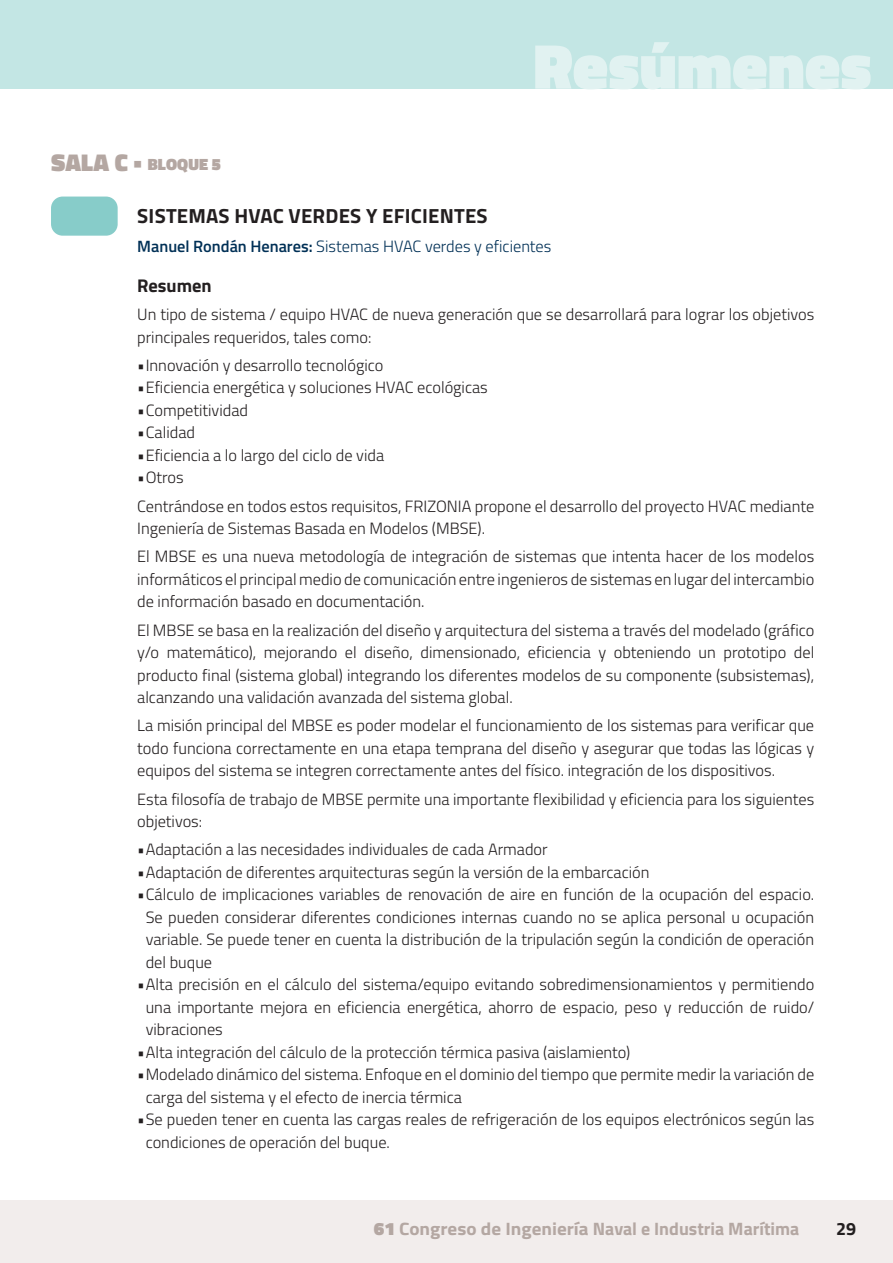
<style>
.page{position:relative;width:893px;height:1263px;background:#fff}
.page>*{position:absolute;margin:0;border:0;box-sizing:border-box;transform-origin:0 0}
.t1{font:900 64.35px "Titillium";color:#e1f2f1}
.t2{font:700 20.4px "Titillium";letter-spacing:.01em;color:#231f20}
.t3{font:700 18.45px "Titillium";color:#231f20}
.t4{font:700 17.85px "Titillium";color:#b4a7a2;scale:1.07 1}
.t5{font:700 17.85px "Titillium";color:#231f20}
.t6{font:900 16.5px "Titillium";letter-spacing:.01em;color:#b4a7a2}
.t7{font:300 16.35px/22.5px "Titillium";color:#231f20}
.t8{font:300 16.35px "Titillium";color:#003056}
.s1{font-size:24.6px}
.s2{font-weight:600}
.s3{font-weight:900}
</style>
<div class="page">
<div style="left:0;top:0;width:893px;height:89px;background:#c3e6e4"></div>
<div style="left:0;top:1200px;width:893px;height:63px;background:#f2edec"></div>
<div style="left:51px;top:197px;width:67px;height:39px;background:#87ccc9;border-radius:12px"></div>
<h1 class="t1" style="left:533px;top:19px;width:340px">Resúmenes</h1>
<p class="t6" style="left:51px;top:152px;width:171px"><span class="s1">SALA C •</span> BLOQUE 5</p>
<p class="t2" style="left:137px;top:201px;width:352px">SISTEMAS HVAC VERDES Y EFICIENTES</p>
<p class="t8" style="left:137px;top:234px;width:416px"><span class="s2">Manuel Rondán Henares:</span> Sistemas HVAC verdes y eficientes</p>
<p class="t3" style="left:137px;top:271px;width:76px">Resumen</p>
<p class="t7" style="left:137px;top:302px;width:679px">Un tipo de sistema / equipo HVAC de nueva generación que se desarrollará para lograr los objetivos principales requeridos, tales como:</p>
<p class="t7" style="left:137px;top:353px;width:248px">•Innovación y desarrollo tecnológico</p>
<p class="t7" style="left:137px;top:376px;width:352px">•Eficiencia energética y soluciones HVAC ecológicas</p>
<p class="t7" style="left:137px;top:398px;width:112px">•Competitividad</p>
<p class="t7" style="left:137px;top:420px;width:59px">•Calidad</p>
<p class="t7" style="left:137px;top:443px;width:248px">•Eficiencia a lo largo del ciclo de vida</p>
<p class="t7" style="left:137px;top:463px;width:679px;line-height:28.2px">•Otros<br>Centrándose en todos estos requisitos, FRIZONIA propone el desarrollo del proyecto HVAC mediante</p>
<p class="t7" style="left:137px;top:513px;width:679px;line-height:28.2px">Ingeniería de Sistemas Basada en Modelos (MBSE).<br>El MBSE es una nueva metodología de integración de sistemas que intenta hacer de los modelos</p>
<p class="t7" style="left:137px;top:567px;width:679px">informáticos el principal medio de comunicación entre ingenieros de sistemas en lugar del intercambio de información basado en documentación.</p>
<p class="t7" style="left:137px;top:618px;width:679px;text-align:justify">El MBSE se basa en la realización del diseño y arquitectura del sistema a través del modelado (gráfico y/o matemático), mejorando el diseño, dimensionado, eficiencia y obteniendo un prototipo del producto final (sistema global) integrando los diferentes modelos de su componente (subsistemas), alcanzando una validación avanzada del sistema global.</p>
<p class="t7" style="left:137px;top:713px;width:679px;text-align:justify">La misión principal del MBSE es poder modelar el funcionamiento de los sistemas para verificar que todo funciona correctamente en una etapa temprana del diseño y asegurar que todas las lógicas y equipos del sistema se integren correctamente antes del físico. integración de los dispositivos.</p>
<p class="t7" style="left:137px;top:787px;width:679px">Esta filosofía de trabajo de MBSE permite una importante flexibilidad y eficiencia para los siguientes objetivos:</p>
<p class="t7" style="left:137px;top:837px;width:412px">•Adaptación a las necesidades individuales de cada Armador</p>
<p class="t7" style="left:137px;top:860px;width:514px">•Adaptación de diferentes arquitecturas según la versión de la embarcación</p>
<p class="t7" style="left:146px;top:882px;width:670px;text-align:justify;text-indent:-9px">•Cálculo de implicaciones variables de renovación de aire en función de la ocupación del espacio.<br>Se pueden considerar diferentes condiciones internas cuando no se aplica personal u ocupación variable. Se puede tener en cuenta la distribución de la tripulación según la condición de operación del buque</p>
<p class="t7" style="left:146px;top:972px;width:670px;text-align:justify;text-indent:-9px">•Alta precisión en el cálculo del sistema/equipo evitando sobredimensionamientos y permitiendo una importante mejora en eficiencia energética, ahorro de espacio, peso y reducción de ruido/ vibraciones</p>
<p class="t7" style="left:137px;top:1040px;width:495px">•Alta integración del cálculo de la protección térmica pasiva (aislamiento)</p>
<p class="t7" style="left:146px;top:1062px;width:670px;text-indent:-9px">•Modelado dinámico del sistema. Enfoque en el dominio del tiempo que permite medir la variación de carga del sistema y el efecto de inercia térmica</p>
<p class="t7" style="left:146px;top:1107px;width:670px;text-indent:-9px">•Se pueden tener en cuenta las cargas reales de refrigeración de los equipos electrónicos según las condiciones de operación del buque.</p>
<p class="t4" style="left:374px;top:1215px;width:399px"><span class="s3">61</span> Congreso de Ingeniería Naval e Industria Marítima</p>
<p class="t5" style="left:836px;top:1215px;width:22px">29</p>
</div>
